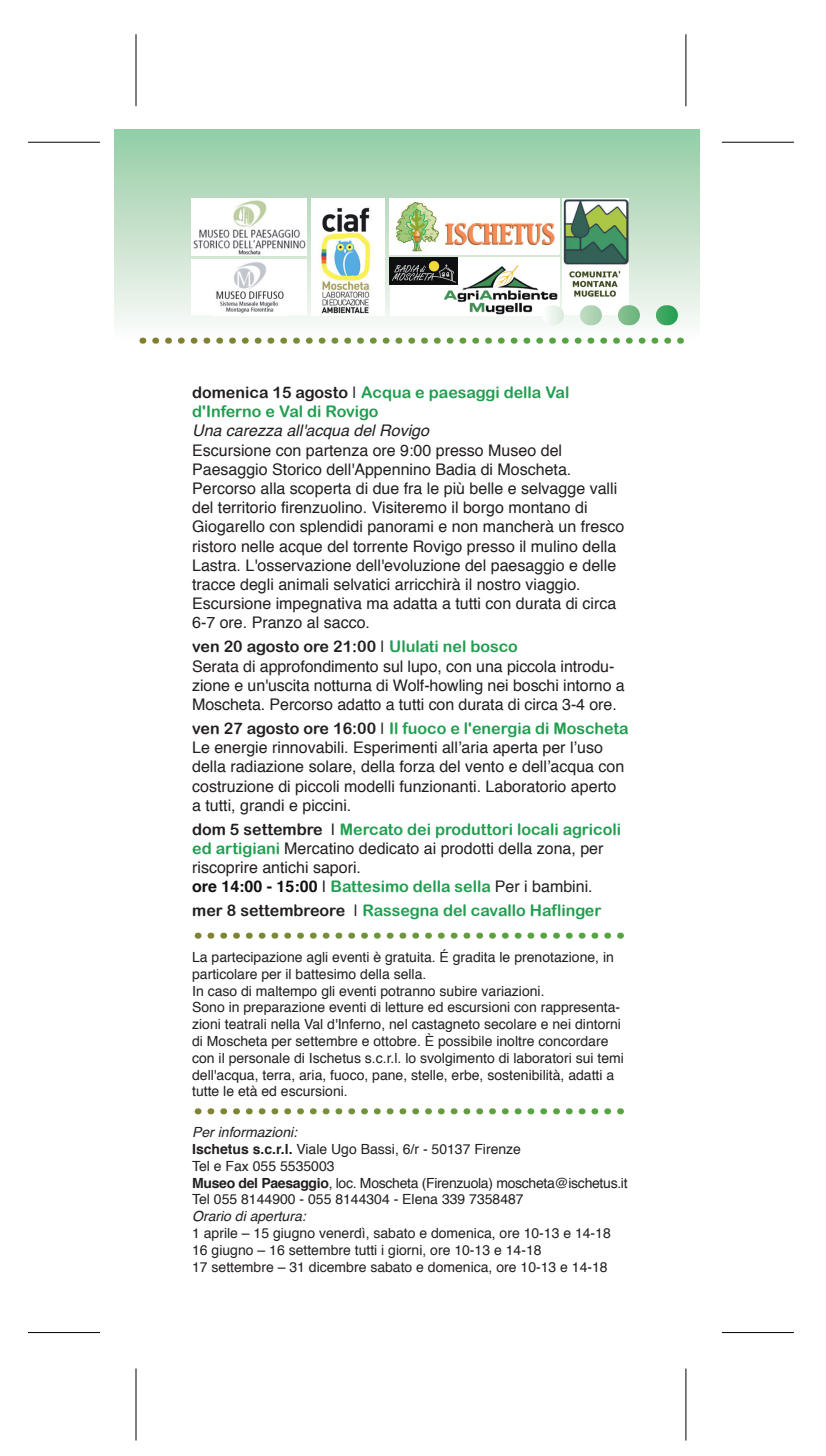
<style>
.page{position:relative;width:826px;height:1456px;background:#fff}
.page>*{position:absolute;margin:0;border:0;box-sizing:border-box;transform-origin:0 0}
.t1{font:16px/19.2px "Helvetica";color:#231f20}
.t2{font:16px/19.2px "Arial Rounded MT Bold";color:#209e4f}
.t3{font:16px "Arial Rounded MT Bold";color:#231f20}
.t4{font:italic 16px "Helvetica";color:#231f20}
.t5{font:14px/16.8px "Helvetica";color:#231f20}
.t6{font:italic 14px "Helvetica";color:#231f20}
.s1{color:#231f20}
.s2{font-family:"Helvetica";color:#231f20}
.s3{font-family:"Helvetica"}
.s4{color:#209e4f}
.s5{font-family:"Helvetica";color:#101012}
.s6{font-family:"Arial Rounded MT Bold";color:#209e4f}
.s7{font-family:"Helvetica";font-weight:700;color:#101012}
.s8{font-style:italic}
.s9{font-weight:700}
</style>
<div class="page">
<svg style="left:421px;top:341px;width:263px;height:3px"></svg>
<svg style="left:361px;top:1108px;width:263px;height:6px"></svg>
<svg style="left:361px;top:933px;width:263px;height:6px"></svg>
<div style="left:115px;top:129px;width:585px;height:212px;background:linear-gradient(to bottom,#95cda6,#fbf9f6)"></div>
<div style="left:191px;top:260px;width:116px;height:55px;background:#fff"></div>
<img style="left:216px;top:262px;width:68px;height:52px">
<img style="left:191px;top:198px;width:116px;height:58px">
<img style="left:311px;top:198px;width:74px;height:117px">
<div style="left:389px;top:198px;width:170px;height:56px;background:#fff"></div>
<img style="left:395px;top:202px;width:160px;height:50px">
<div style="left:390px;top:257px;width:169px;height:58px;background:#fff"></div>
<img style="left:440px;top:262px;width:123px;height:55px">
<div style="left:563px;top:199px;width:66px;height:116px;background:#fff"></div>
<img style="left:563px;top:198px;width:66px;height:99px">
<svg style="left:542px;top:305px;width:136px;height:20px"></svg>
<img style="left:390px;top:257px;width:67px;height:27px">
<hr style="left:136px;top:34px;width:1px;height:72px;background:#000">
<hr style="left:28px;top:142px;width:72px;height:1px;background:#000">
<hr style="left:28px;top:1332px;width:72px;height:1px;background:#000">
<hr style="left:136px;top:1369px;width:1px;height:72px;background:#000">
<hr style="left:686px;top:34px;width:1px;height:72px;background:#000">
<hr style="left:722px;top:142px;width:72px;height:1px;background:#000">
<hr style="left:722px;top:1332px;width:72px;height:1px;background:#000">
<hr style="left:686px;top:1369px;width:1px;height:72px;background:#000">
<p class="t2" style="left:192px;top:382px;width:379px"><span class="s1">domenica 15 agosto</span> <span class="s2">|</span> Acqua e paesaggi della Val d'Inferno e Val di Rovigo</p>
<p class="t4" style="left:192px;top:418px;width:238px">Una carezza all'acqua del Rovigo</p>
<p class="t1" style="left:192px;top:441px;width:434px">Escursione con partenza ore 9:00 presso Museo del Paesaggio Storico dell'Appennino Badia di Moscheta.<br>Percorso alla scoperta di due fra le più belle e selvagge valli del territorio firenzuolino. Visiteremo il borgo montano di Giogarello con splendidi panorami e non mancherà un fresco ristoro nelle acque del torrente Rovigo presso il mulino della Lastra. L'osservazione dell'evoluzione del paesaggio e delle tracce degli animali selvatici arricchirà il nostro viaggio.<br>Escursione impegnativa ma adatta a tutti con durata di circa 6-7 ore. Pranzo al sacco.</p>
<p class="t3" style="left:192px;top:637px;width:327px">ven 20 agosto ore 21:00 <span class="s3">|</span> <span class="s4">Ululati nel bosco</span></p>
<p class="t1" style="left:192px;top:657px;width:434px">Serata di approfondimento sul lupo, con una piccola introdu&shy;zione e un'uscita notturna di Wolf-howling nei boschi intorno a<br>Moscheta. Percorso adatto a tutti con durata di circa 3-4 ore.</p>
<p class="t2" style="left:192px;top:718px;width:438px"><span class="s1">ven 27 agosto ore 16:00</span> <span class="s2">|</span> Il fuoco e l'energia di Moscheta</p>
<p class="t1" style="left:192px;top:738px;width:434px">Le energie rinnovabili. Esperimenti all’aria aperta per l’uso della radiazione solare, della forza del vento e dell’acqua con costruzione di piccoli modelli funzionanti. Laboratorio aperto a tutti, grandi e piccini.</p>
<p class="t2" style="left:192px;top:819px;width:430px"><span class="s1">dom 5 settembre</span> <span class="s5">|</span> Mercato dei produttori locali agricoli</p>
<p class="t1" style="left:192px;top:839px;width:413px"><span class="s6">ed artigiani</span> Mercatino dedicato ai prodotti della zona, per riscoprire antichi sapori.</p>
<p class="t2" style="left:192px;top:874px;width:411px;line-height:24px"><span class="s7">ore 14:00 - 15:00</span> <span class="s5">|</span> Battesimo della sella <span class="s2">Per i bambini. </span><span class="s1">mer 8 settembreore</span> <span class="s2">|</span> Rassegna del cavallo Haflinger</p>
<p class="t5" style="left:192px;top:949px;width:433px">La partecipazione agli eventi è gratuita. É gradita le prenotazione, in particolare per il battesimo della sella.<br>In caso di maltempo gli eventi potranno subire variazioni.<br>Sono in preparazione eventi di letture ed escursioni con rappresenta&shy;zioni teatrali nella Val d'Inferno, nel castagneto secolare e nei dintorni di Moscheta per settembre e ottobre. È possibile inoltre concordare con il personale di Ischetus s.c.r.l. lo svolgimento di laboratori sui temi dell'acqua, terra, aria, fuoco, pane, stelle, erbe, sostenibilità, adatti a tutte le età ed escursioni.</p>
<p class="t5" style="left:192px;top:1124px;width:437px"><span class="s8">Per informazioni:<br></span><span class="s9">Ischetus s.c.r.l.</span> Viale Ugo Bassi, 6/r - 50137 Firenze<br>Tel e Fax 055 5535003<br><span class="s9">Museo del Paesaggio</span>, loc. Moscheta (Firenzuola) moscheta@ischetus.it Tel 055 8144900 - 055 8144304 - Elena 339 7358487</p>
<p class="t6" style="left:192px;top:1205px;width:115px">Orario di apertura:</p>
<p class="t5" style="left:192px;top:1225px;width:420px">1 aprile – 15 giugno venerdì, sabato e domenica, ore 10-13 e 14-18<br>16 giugno – 16 settembre tutti i giorni, ore 10-13 e 14-18<br>17 settembre – 31 dicembre sabato e domenica, ore 10-13 e 14-18</p>
</div>
